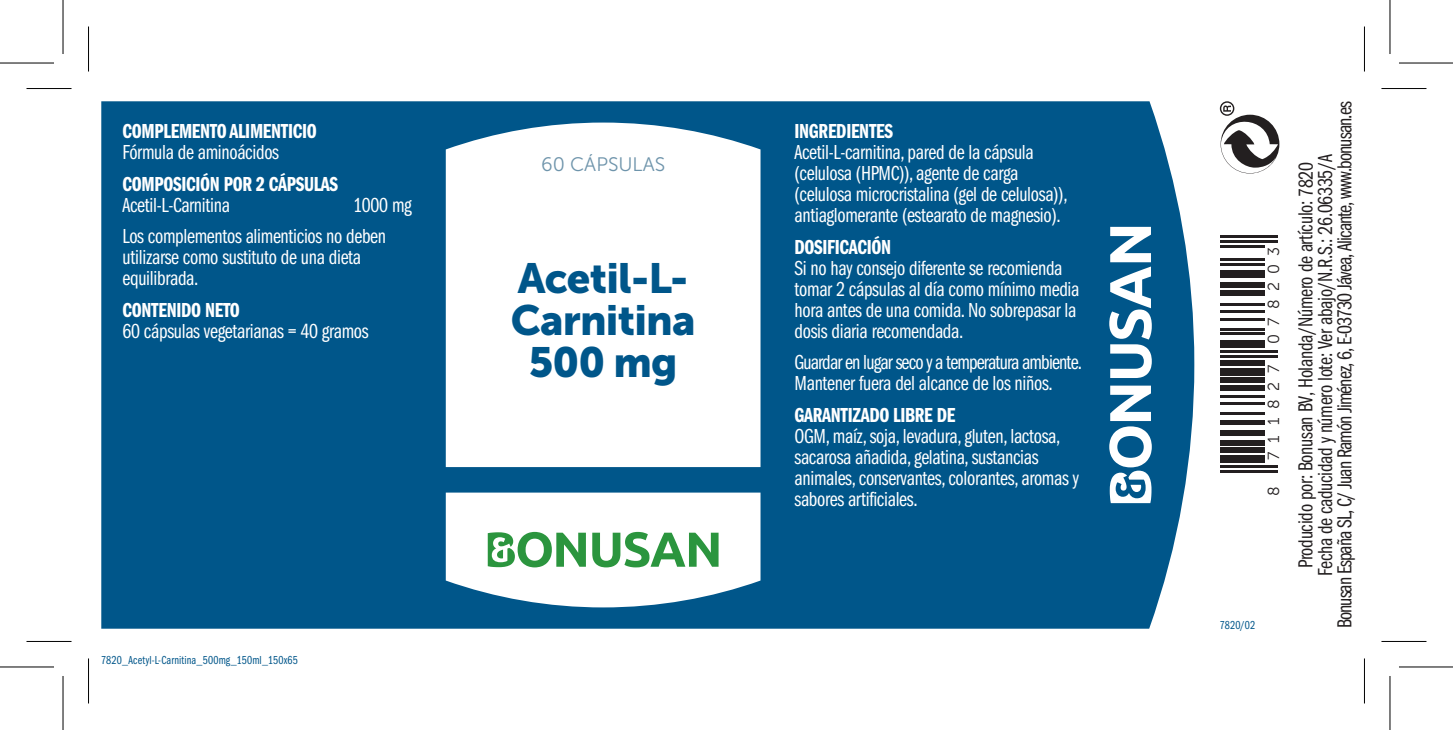
<style>
.page{position:relative;width:1453px;height:730px;background:#fff}
.page>*{position:absolute;margin:0;border:0;box-sizing:border-box;transform-origin:0 0}
.t1{font:42px/42px "Museo Sans 900";letter-spacing:-.02em;color:#00568a;text-align:center}
.t2{font:21px/21px "Franklin Gothic Book Cmpr";letter-spacing:-.015em;color:#fff}
.t3{font:21px/19.5px "Franklin Gothic Book Cmpr";letter-spacing:-.015em;color:#231f20;text-align:center}
.t4{font:21px "Franklin Gothic Demi Cmpr";letter-spacing:-.015em;color:#fff}
.t5{font:21px/21px "Franklin Gothic Book Cmpr";letter-spacing:-.04em;color:#fff}
.t6{font:19.5px "Museo Sans 300";color:#6e94ab}
.t7{font:15.9px "Museo Sans 300";letter-spacing:.525em;color:#231f20}
.t8{font:12px "Franklin Gothic Book Cmpr";letter-spacing:.01em;color:#00568a}
.s1{color:#fff}
</style>
<div class="page">
<div style="left:101px;top:101px;width:1093px;height:528px;background:#00568a"></div>
<svg style="left:446px;top:123px;width:314px;height:344px"></svg>
<svg style="left:446px;top:492px;width:314px;height:115px"></svg>
<svg style="left:1109px;top:227px;width:43px;height:151px"></svg>
<svg style="left:1109px;top:386px;width:43px;height:117px"></svg>
<svg style="left:1220px;top:101px;width:59px;height:72px"></svg>
<hr style="left:1220px;top:470px;width:57px;height:2px;background:#231f20">
<hr style="left:1220px;top:465px;width:57px;height:2px;background:#231f20">
<div style="left:1220px;top:455px;width:44px;height:8px;background:#231f20"></div>
<div style="left:1220px;top:447px;width:44px;height:6px;background:#231f20"></div>
<div style="left:1220px;top:440px;width:44px;height:5px;background:#231f20"></div>
<div style="left:1220px;top:430px;width:44px;height:5px;background:#231f20"></div>
<div style="left:1220px;top:420px;width:44px;height:5px;background:#231f20"></div>
<hr style="left:1220px;top:413px;width:44px;height:2px;background:#231f20">
<hr style="left:1220px;top:403px;width:44px;height:2px;background:#231f20">
<hr style="left:1220px;top:395px;width:44px;height:2px;background:#231f20">
<div style="left:1220px;top:385px;width:44px;height:5px;background:#231f20"></div>
<div style="left:1220px;top:378px;width:44px;height:5px;background:#231f20"></div>
<div style="left:1220px;top:368px;width:44px;height:7px;background:#231f20"></div>
<div style="left:1220px;top:360px;width:44px;height:5px;background:#231f20"></div>
<hr style="left:1220px;top:355px;width:57px;height:3px;background:#231f20">
<hr style="left:1220px;top:350px;width:57px;height:3px;background:#231f20">
<div style="left:1220px;top:340px;width:44px;height:8px;background:#231f20"></div>
<hr style="left:1220px;top:333px;width:44px;height:2px;background:#231f20">
<hr style="left:1220px;top:328px;width:44px;height:2px;background:#231f20">
<hr style="left:1220px;top:318px;width:44px;height:2px;background:#231f20">
<hr style="left:1220px;top:310px;width:44px;height:3px;background:#231f20">
<hr style="left:1220px;top:303px;width:44px;height:2px;background:#231f20">
<div style="left:1220px;top:290px;width:44px;height:5px;background:#231f20"></div>
<div style="left:1220px;top:283px;width:44px;height:5px;background:#231f20"></div>
<div style="left:1220px;top:270px;width:44px;height:8px;background:#231f20"></div>
<hr style="left:1220px;top:263px;width:44px;height:2px;background:#231f20">
<hr style="left:1220px;top:258px;width:44px;height:2px;background:#231f20">
<hr style="left:1220px;top:245px;width:44px;height:3px;background:#231f20">
<hr style="left:1220px;top:240px;width:57px;height:3px;background:#231f20">
<hr style="left:1220px;top:235px;width:57px;height:3px;background:#231f20">
<hr style="left:27px;top:88px;width:45px;height:1px;background:#000">
<hr style="left:1381px;top:88px;width:45px;height:1px;background:#000">
<hr style="left:27px;top:641px;width:45px;height:1px;background:#000">
<hr style="left:1381px;top:641px;width:45px;height:1px;background:#000">
<hr style="left:88px;top:27px;width:1px;height:45px;background:#000">
<hr style="left:88px;top:658px;width:1px;height:45px;background:#000">
<hr style="left:1364px;top:27px;width:1px;height:45px;background:#000">
<hr style="left:1364px;top:658px;width:1px;height:45px;background:#000">
<svg style="left:0;top:667px;width:54px;height:1px"></svg>
<svg style="left:1399px;top:667px;width:54px;height:1px"></svg>
<hr style="left:0;top:62px;width:54px;height:2px;background:#000">
<hr style="left:1399px;top:62px;width:54px;height:2px;background:#000">
<hr style="left:0;top:666px;width:54px;height:1px;background:#000">
<hr style="left:1399px;top:666px;width:54px;height:1px;background:#000">
<hr style="left:62px;top:0;width:2px;height:54px;background:#000">
<hr style="left:62px;top:676px;width:2px;height:54px;background:#000">
<hr style="left:1389px;top:0;width:1px;height:54px;background:#000">
<hr style="left:1389px;top:676px;width:1px;height:54px;background:#000">
<p class="t4" style="left:123px;top:120px;width:196px">COMPLEMENTO ALIMENTICIO</p>
<p class="t2" style="left:123px;top:142px;width:158px">Fórmula de aminoácidos</p>
<p class="t4" style="left:123px;top:172px;width:217px">COMPOSICIÓN POR 2 CÁPSULAS</p>
<p class="t2" style="left:123px;top:195px;width:109px">Acetil-L-Carnitina</p>
<p class="t2" style="left:123px;top:189px;width:291px;line-height:31.5px;text-indent:231px">1000 mg<br>Los complementos alimenticios no deben</p>
<p class="t2" style="left:123px;top:247px;width:240px">utilizarse como sustituto de una dieta equilibrada.</p>
<p class="t4" style="left:123px;top:298px;width:119px">CONTENIDO NETO</p>
<p class="t2" style="left:123px;top:321px;width:248px">60 cápsulas vegetarianas = 40 gramos</p>
<p class="t6" style="left:541px;top:154px;width:126px">60 CÁPSULAS</p>
<h1 class="t1" style="left:511px;top:257px;width:186px">Acetil-L-<br>Carnitina<br>500 mg</h1>
<p class="t8" style="left:101px;top:653px;width:198px">7820_Acetyl-L-Carnitina_500mg_150ml_150x65</p>
<p class="t4" style="left:794px;top:120px;width:100px">INGREDIENTES</p>
<p class="t2" style="left:794px;top:142px;width:274px">Acetil-L-carnitina, pared de la cápsula (celulosa (HPMC)), agente de carga (celulosa microcristalina (gel de celulosa)), antiaglomerante (estearato de magnesio).</p>
<p class="t4" style="left:794px;top:235px;width:98px">DOSIFICACIÓN</p>
<p class="t2" style="left:794px;top:258px;width:286px">Si no hay consejo diferente se recomienda tomar 2 cápsulas al día como mínimo media hora antes de una comida. No sobrepasar la dosis diaria recomendada.</p>
<p class="t5" style="left:794px;top:352px;width:289px">Guardar en lugar seco y a temperatura ambiente.<br>Mantener fuera del alcance de los niños.</p>
<p class="t4" style="left:794px;top:403px;width:162px">GARANTIZADO LIBRE DE</p>
<p class="t2" style="left:794px;top:426px;width:286px">OGM, maíz, soja, levadura, gluten, lactosa, sacarosa añadida, gelatina, sustancias animales, conservantes, colorantes, aromas y sabores artificiales.</p>
<p class="t7" style="left:1265px;top:344px;width:98px;rotate:-90deg">078203</p>
<p class="t7" style="left:1265px;top:460px;width:97px;rotate:-90deg">711827</p>
<p class="t7" style="left:1265px;top:496px;width:11px;rotate:-90deg">8</p>
<p class="t8" style="left:1220px;top:618px;width:37px">7820/02</p>
<p class="t3" style="left:1296px;top:628px;width:528px;rotate:-90deg">Producido por: Bonusan BV, Holanda/Número de artículo: <span class="s1">000<br></span>Fecha de caducidad y número lote: Ver abajo/N.R.S.: 26.06335/A<br>Bonusan España SL, C/ Juan Ramón Jiménez, 6, E-03730 Jávea, Alicante, www.bonusan.es</p>
<p class="t3" style="left:1296px;top:197px;width:36px;rotate:-90deg">7820</p>
</div>
